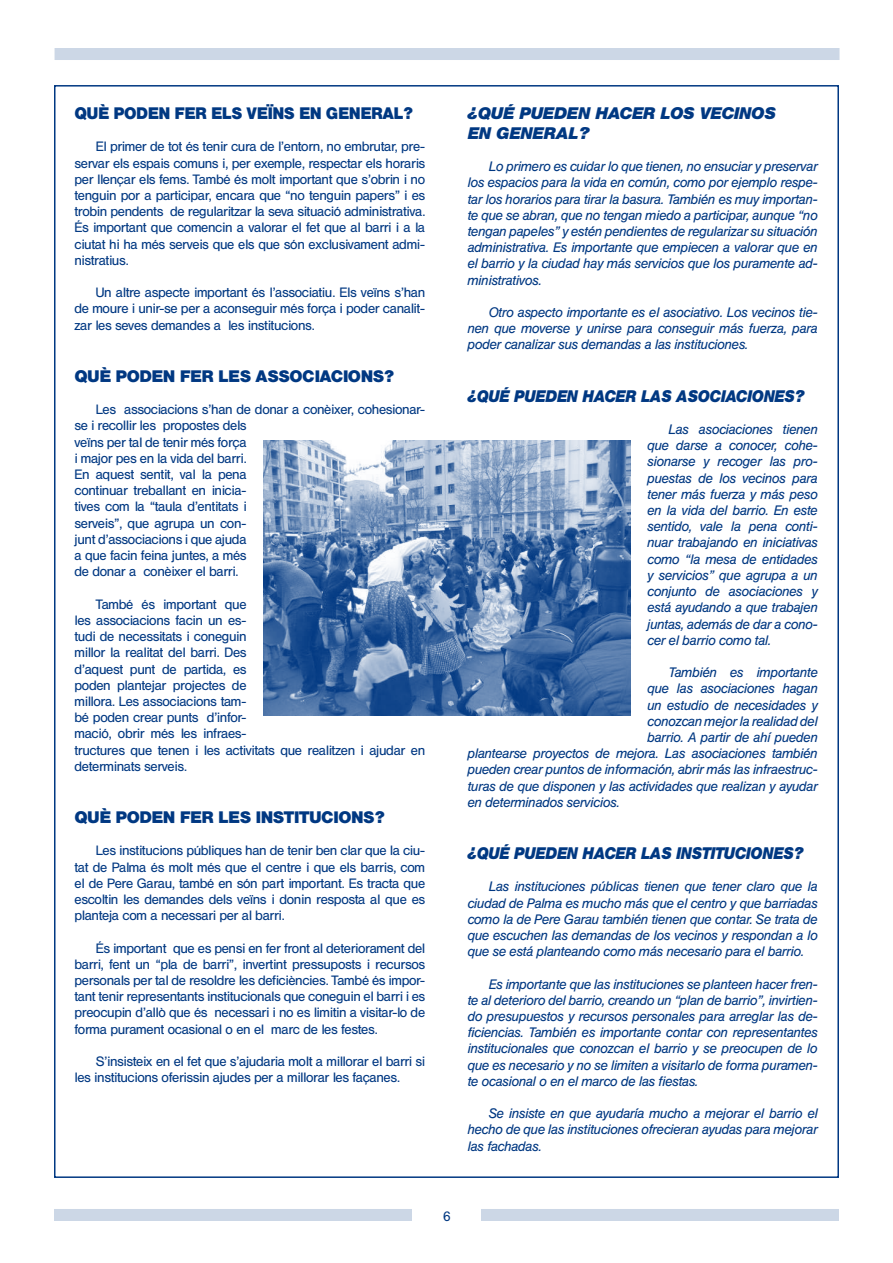
<style>
.page{position:relative;width:893px;height:1263px;background:#fff}
.page>*{position:absolute;margin:0;border:0;box-sizing:border-box;transform-origin:0 0}
.t1{font:16.5px "Hel Bol Ita";color:#003882;scale:.9 1}
.t2{font:16.5px "Hel Bol";color:#003882}
.t3{font:16.5px/19.8px "Hel Bol Ita";color:#003882}
.t4{font:16.5px "Hel Bol";color:#003882;scale:.95 1}
.t5{font:13.5px/16.2px "Hel Ita";color:#003882;text-align:justify}
.t6{font:13.5px/16.2px "Hel Reg";color:#003882;text-align:justify}
</style>
<div class="page">
<div style="left:55px;top:48px;width:784px;height:12px;background:#ccd7e6"></div>
<div style="left:54px;top:1209px;width:358px;height:12px;background:#ccd7e6"></div>
<div style="left:481px;top:1209px;width:358px;height:12px;background:#ccd7e6"></div>
<img style="left:264px;top:440px;width:366px;height:275px">
<p class="t4" style="left:75px;top:103px;width:357px">QUÈ PODEN FER ELS VEÏNS EN GENERAL?</p>
<p class="t6" style="left:75px;top:139px;width:352px;text-indent:21px">El primer de tot és tenir cura de l’entorn, no embrutar, pre&shy;servar els espais comuns i, per exemple, respectar els horaris per llençar els fems. També és molt important que s’obrin i no tenguin por a participar, encara que “no tenguin papers” i es trobin pendents de regularitzar la seva situació administrativa.<br>És important que comencin a valorar el fet que al barri i a la ciutat hi ha més serveis que els que són exclusivament admi&shy;nistratius.</p>
<p class="t6" style="left:75px;top:285px;width:352px;text-indent:21px">Un altre aspecte important és l’associatiu. Els veïns s’han de moure i unir-se per a aconseguir més força i poder canalit&shy;zar les seves demandes a les institucions.</p>
<p class="t2" style="left:75px;top:366px;width:320px">QUÈ PODEN FER LES ASSOCIACIONS?</p>
<p class="t6" style="left:75px;top:402px;width:352px;text-align:left;text-indent:21px">Les associacions s’han de donar a conèixer, cohesionar&shy;se i recollir les propostes dels<br>veïns per tal de tenir més força<br>i major pes en la vida del barri.<br>En aquest sentit, val la pena<br>continuar treballant en inicia-<br>tives com la “taula d’entitats i<br>serveis”, que agrupa un con-<br>junt d’associacions i que ajuda<br>a que facin feina juntes, a més<br>de donar a conèixer el barri.</p>
<p class="t6" style="left:75px;top:596px;width:352px;text-align:left;text-indent:21px">També és important que<br>les associacions facin un es-<br>tudi de necessitats i coneguin<br>millor la realitat del barri. Des<br>d’aquest punt de partida, es<br>poden plantejar projectes de<br>millora. Les associacions tam-<br>bé poden crear punts d’infor-<br>mació, obrir més les infraes-<br>tructures que tenen i les activitats que realitzen i ajudar en determinats serveis.</p>
<p class="t2" style="left:75px;top:807px;width:311px">QUÈ PODEN FER LES INSTITUCIONS?</p>
<p class="t6" style="left:75px;top:843px;width:352px;text-indent:21px">Les institucions públiques han de tenir ben clar que la ciu&shy;tat de Palma és molt més que el centre i que els barris, com el de Pere Garau, també en són part important. Es tracta que escoltin les demandes dels veïns i donin resposta al que es planteja com a necessari per al barri.</p>
<p class="t6" style="left:75px;top:940px;width:352px;text-indent:21px">És important que es pensi en fer front al deteriorament del barri, fent un “pla de barri”, invertint pressuposts i recursos personals per tal de resoldre les deficiències. També és impor&shy;tant tenir representants institucionals que coneguin el barri i es preocupin d’allò que és necessari i no es limitin a visitar-lo de forma purament ocasional o en el marc de les festes.</p>
<p class="t6" style="left:75px;top:1053px;width:352px;text-indent:21px">S’insisteix en el fet que s’ajudaria molt a millorar el barri si les institucions oferissin ajudes per a millorar les façanes.</p>
<p class="t3" style="left:468px;top:103px;width:309px">¿QUÉ PUEDEN HACER LOS VECINOS<br>EN GENERAL?</p>
<p class="t5" style="left:468px;top:158px;width:351px;text-indent:21px">Lo primero es cuidar lo que tienen, no ensuciar y preservar los espacios para la vida en común, como por ejemplo respe&shy;tar los horarios para tirar la basura. También es muy importan&shy;te que se abran, que no tengan miedo a participar, aunque “no tengan papeles” y estén pendientes de regularizar su situación administrativa. Es importante que empiecen a valorar que en el barrio y la ciudad hay más servicios que los puramente ad&shy;ministrativos.</p>
<p class="t5" style="left:468px;top:304px;width:351px;text-indent:21px">Otro aspecto importante es el asociativo. Los vecinos tie&shy;nen que moverse y unirse para conseguir más fuerza, para poder canalizar sus demandas a las instituciones.</p>
<p class="t1" style="left:468px;top:386px;width:375px">¿QUÉ PUEDEN HACER LAS ASOCIACIONES?</p>
<p class="t5" style="left:647px;top:421px;width:172px;text-indent:21px">Las asociaciones tienen que darse a conocer, cohe&shy;sionarse y recoger las pro&shy;puestas de los vecinos para tener más fuerza y más peso en la vida del barrio. En este sentido, vale la pena conti&shy;nuar trabajando en iniciativas como “la mesa de entidades y servicios” que agrupa a un conjunto de asociaciones y está ayudando a que trabajen juntas, además de dar a cono&shy;cer el barrio como tal.</p>
<p class="t5" style="left:669px;top:664px;width:150px">También es importante</p>
<p class="t5" style="left:647px;top:680px;width:172px">que las asociaciones hagan</p>
<p class="t5" style="left:647px;top:697px;width:172px">un estudio de necesidades y</p>
<p class="t5" style="left:647px;top:713px;width:172px">conozcan mejor la realidad del</p>
<p class="t5" style="left:647px;top:729px;width:172px">barrio. A partir de ahí pueden</p>
<p class="t5" style="left:468px;top:745px;width:351px">plantearse proyectos de mejora. Las asociaciones también</p>
<p class="t5" style="left:468px;top:761px;width:351px">pueden crear puntos de información, abrir más las infraestruc-</p>
<p class="t5" style="left:468px;top:778px;width:351px">turas de que disponen y las actividades que realizan y ayudar</p>
<p class="t5" style="left:468px;top:794px;width:153px">en determinados servicios.</p>
<p class="t1" style="left:468px;top:843px;width:373px">¿QUÉ PUEDEN HACER LAS INSTITUCIONES?</p>
<p class="t5" style="left:468px;top:878px;width:351px;text-indent:21px">Las instituciones públicas tienen que tener claro que la ciudad de Palma es mucho más que el centro y que barriadas como la de Pere Garau también tienen que contar. Se trata de que escuchen las demandas de los vecinos y respondan a lo que se está planteando como más necesario para el barrio.</p>
<p class="t5" style="left:468px;top:976px;width:351px;text-indent:21px">Es importante que las instituciones se planteen hacer fren&shy;te al deterioro del barrio, creando un “plan de barrio”, invirtien&shy;do presupuestos y recursos personales para arreglar las de&shy;ficiencias. También es importante contar con representantes institucionales que conozcan el barrio y se preocupen de lo que es necesario y no se limiten a visitarlo de forma puramen&shy;te ocasional o en el marco de las fiestas.</p>
<p class="t5" style="left:468px;top:1105px;width:351px;text-indent:21px">Se insiste en que ayudaría mucho a mejorar el barrio el hecho de que las instituciones ofrecieran ayudas para mejorar las fachadas.</p>
</div>
